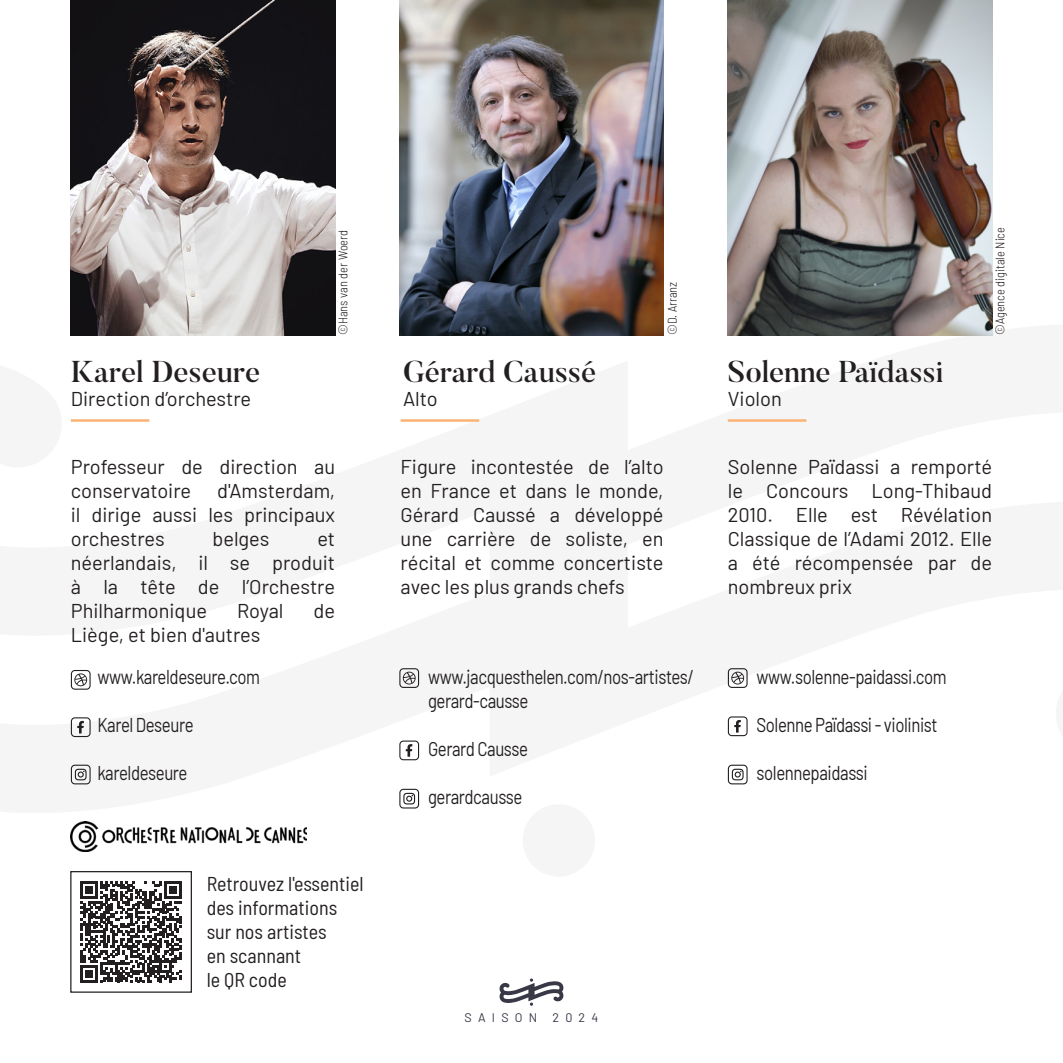
<style>
.page{position:relative;width:1063px;height:1063px;background:#fff}
.page>*{position:absolute;margin:0;border:0;box-sizing:border-box;transform-origin:0 0}
.t1{font:500 30px "Butler";color:#231f20}
.t2{font:20px/24px "Barlow";letter-spacing:-.005em;color:#231f20;text-align:justify}
.t3{font:20px/24px "Barlow";letter-spacing:-.025em;color:#231f20;scale:.84 1}
.t4{font:semi-condensed 20px/24px "Barlow";color:#231f20}
.t5{font:300 semi-condensed 12.5px "Barlow";color:#231f20}
.t6{font:12.5px "Barlow";letter-spacing:.5em;color:#383848}
</style>
<div class="page">
<div style="left:523px;top:804px;width:72px;height:73px;background:#f5f5f6;border-radius:50%"></div>
<svg style="left:499px;top:978px;width:65px;height:28px"></svg>
<img style="left:399px;top:0;width:265px;height:335px">
<img style="left:71px;top:0;width:264px;height:335px">
<img style="left:728px;top:0;width:264px;height:335px">
<hr style="left:71px;top:419px;width:78px;height:3px;background:#fab375">
<hr style="left:401px;top:419px;width:78px;height:3px;background:#fab375">
<hr style="left:728px;top:419px;width:78px;height:3px;background:#fab375">
<svg style="left:71px;top:670px;width:20px;height:20px"></svg>
<svg style="left:399px;top:668px;width:20px;height:20px"></svg>
<svg style="left:728px;top:668px;width:20px;height:20px"></svg>
<svg style="left:71px;top:717px;width:20px;height:20px"></svg>
<svg style="left:399px;top:741px;width:20px;height:19px"></svg>
<svg style="left:728px;top:716px;width:20px;height:20px"></svg>
<svg style="left:71px;top:765px;width:20px;height:19px"></svg>
<svg style="left:399px;top:789px;width:20px;height:20px"></svg>
<svg style="left:728px;top:765px;width:20px;height:19px"></svg>
<svg style="left:81px;top:881px;width:101px;height:101px"></svg>
<div style="left:70px;top:871px;width:122px;height:122px;border:1px solid #231f20"></div>
<img style="left:70px;top:821px;width:236px;height:31px">
<h1 class="t1" style="left:71px;top:353px;width:191px">Karel Deseure</h1>
<p class="t2" style="left:71px;top:385px;width:182px">Direction d’orchestre</p>
<p class="t5" style="left:334px;top:335px;width:107px;rotate:-90deg">©Hans van der Woerd</p>
<p class="t2" style="left:71px;top:453px;width:266px">Professeur de direction au conservatoire</p>
<p class="t2" style="left:71px;top:477px;width:266px;text-indent:146px">d'Amsterdam, il dirige aussi les principaux orchestres</p>
<p class="t2" style="left:213px;top:525px;width:58px">belges</p>
<p class="t2" style="left:71px;top:525px;width:266px;text-indent:246px">et néerlandais, il se produit à la tête de l’Orchestre Philharmonique</p>
<p class="t2" style="left:237px;top:597px;width:48px">Royal</p>
<p class="t2" style="left:314px;top:597px;width:23px">de</p>
<p class="t2" style="left:71px;top:621px;width:191px">Liège, et bien d'autres</p>
<p class="t3" style="left:97px;top:663px;width:195px">www.kareldeseure.com</p>
<p class="t3" style="left:97px;top:711px;width:116px">Karel Deseure</p>
<p class="t3" style="left:97px;top:759px;width:109px">kareldeseure</p>
<p class="t4" style="left:207px;top:871px;width:158px">Retrouvez l'essentiel des informations sur nos artistes<br>en scannant<br>le QR code</p>
<h1 class="t1" style="left:403px;top:353px;width:195px">Gérard Caussé</h1>
<p class="t2" style="left:403px;top:385px;width:36px">Alto</p>
<p class="t5" style="left:663px;top:335px;width:55px;rotate:-90deg">©D. Arranz</p>
<p class="t2" style="left:401px;top:453px;width:265px">Figure incontestée de l’alto en France et dans le monde, Gérard Caussé a développé une carrière de soliste, en récital et comme concertiste avec les plus grands chefs</p>
<p class="t3" style="left:428px;top:663px;width:318px">www.jacquesthelen.com/nos-artistes/ gerard-causse</p>
<p class="t3" style="left:428px;top:735px;width:121px">Gerard Causse</p>
<p class="t3" style="left:428px;top:783px;width:114px">gerardcausse</p>
<h1 class="t1" style="left:728px;top:353px;width:217px">Solenne Païdassi</h1>
<p class="t2" style="left:728px;top:385px;width:56px">Violon</p>
<p class="t5" style="left:991px;top:335px;width:110px;rotate:-90deg">©Agence digitale Nice</p>
<p class="t2" style="left:728px;top:453px;width:266px">Solenne Païdassi a remporté le Concours Long-Thibaud 2010. Elle est Révélation Classique de l’Adami 2012. Elle a été récompensée par de nombreux prix</p>
<p class="t3" style="left:756px;top:663px;width:228px">www.solenne-paidassi.com</p>
<p class="t3" style="left:756px;top:711px;width:217px">Solenne Païdassi - violinist</p>
<p class="t3" style="left:756px;top:759px;width:134px">solennepaidassi</p>
<p class="t6" style="left:464px;top:1008px;width:135px">SAISON 2024</p>
</div>
